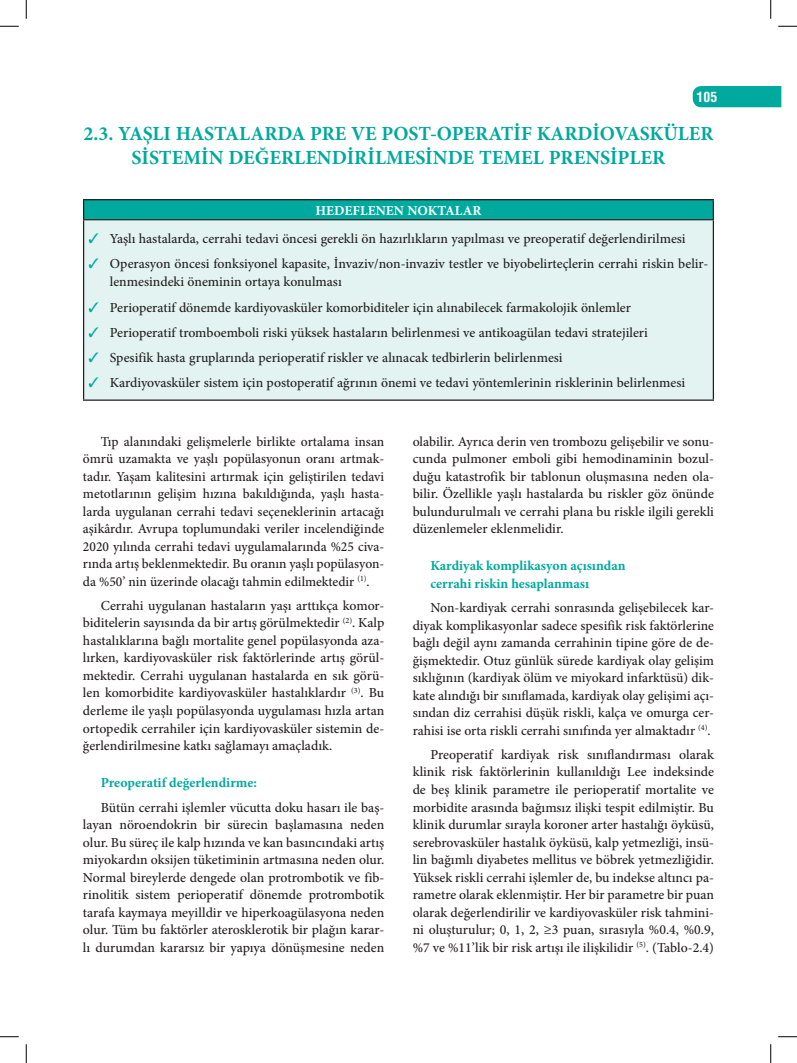
<style>
.page{position:relative;width:797px;height:1063px;background:#fff}
.page>*{position:absolute;margin:0;border:0;box-sizing:border-box;transform-origin:0 0}
.t1{font:700 20px "Minion Pro";color:#00a99d}
.Normal_TNR{font:500 13.75px/17.5px "Minion Pro";color:#231f20;text-align:justify}
.Normal_TNR-2{font:700 13.75px/17.5px "Minion Pro";color:#00a99d}
.t2{font:700 13.75px "Minion Pro";color:#fff}
.t3{font:13.75px "Helvetica Cond Bold Tr";color:#fff}
.s1{color:#00a99d}
</style>
<div class="page">
<div style="left:692px;top:86px;width:89px;height:21px;background:#00a99d"></div>
<div style="left:84px;top:200px;width:629px;height:20px;background:#00a99d"></div>
<div style="left:84px;top:220px;width:629px;height:180px;background:#e2f3f2"></div>
<hr style="left:83px;top:199px;width:631px;height:1px;background:#231f20">
<svg style="left:83px;top:200px;width:1px;height:19px"></svg>
<svg style="left:712px;top:200px;width:2px;height:19px"></svg>
<hr style="left:83px;top:219px;width:631px;height:1px;background:#231f20">
<hr style="left:83px;top:220px;width:1px;height:179px;background:#231f20">
<hr style="left:712px;top:220px;width:2px;height:179px;background:#231f20">
<hr style="left:83px;top:399px;width:631px;height:2px;background:#231f20">
<svg style="left:0;top:25px;width:19px;height:2px"></svg>
<svg style="left:778px;top:25px;width:19px;height:2px"></svg>
<svg style="left:0;top:1036px;width:19px;height:1px"></svg>
<svg style="left:778px;top:1036px;width:19px;height:1px"></svg>
<svg style="left:25px;top:0;width:2px;height:19px"></svg>
<svg style="left:25px;top:1044px;width:2px;height:18px"></svg>
<svg style="left:770px;top:0;width:1px;height:19px"></svg>
<svg style="left:770px;top:1044px;width:1px;height:18px"></svg>
<p class="t3" style="left:696px;top:88px;width:22px">105</p>
<p class="t1" style="left:84px;top:120px;width:631px">2.3. YAŞLI HASTALARDA PRE VE POST-OPERATİF KARDİOVASKÜLER</p>
<p class="t1" style="left:132px;top:143px;width:535px">SİSTEMİN DEĞERLENDİRİLMESİNDE TEMEL PRENSİPLER</p>
<p class="t2" style="left:315px;top:201px;width:167px">HEDEFLENEN NOKTALAR</p>
<p class="Normal_TNR" style="left:89px;top:230px;width:598px"><span class="s1">✓</span> Yaşlı hastalarda, cerrahi tedavi öncesi gerekli ön hazırlıkların yapılması ve preoperatif değerlendirilmesi</p>
<p class="Normal_TNR" style="left:110px;top:255px;width:600px;line-height:18.1px;text-indent:-21px"><span class="s1">✓</span> Operasyon öncesi fonksiyonel kapasite, İnvaziv/non-invaziv testler ve biyobelirteçlerin cerrahi riskin belir&shy;lenmesindeki öneminin ortaya konulması</p>
<p class="Normal_TNR" style="left:89px;top:298px;width:544px"><span class="s1">✓</span> Perioperatif dönemde kardiyovasküler komorbiditeler için alınabilecek farmakolojik önlemler</p>
<p class="Normal_TNR" style="left:89px;top:324px;width:561px"><span class="s1">✓</span> Perioperatif tromboemboli riski yüksek hastaların belirlenmesi ve antikoagülan tedavi stratejileri</p>
<p class="Normal_TNR" style="left:89px;top:349px;width:475px"><span class="s1">✓</span> Spesifik hasta gruplarında perioperatif riskler ve alınacak tedbirlerin belirlenmesi</p>
<p class="Normal_TNR" style="left:89px;top:374px;width:598px"><span class="s1">✓</span> Kardiyovasküler sistem için postoperatif ağrının önemi ve tedavi yöntemlerinin risklerinin belirlenmesi</p>
<p class="Normal_TNR" style="left:83px;top:432px;width:303px;text-indent:18px">Tıp alanındaki gelişmelerle birlikte ortalama insan ömrü uzamakta ve yaşlı popülasyonun oranı artmak&shy;tadır. Yaşam kalitesini artırmak için geliştirilen tedavi metotlarının gelişim hızına bakıldığında, yaşlı hasta&shy;larda uygulanan cerrahi tedavi seçeneklerinin artacağı aşikârdır. Avrupa toplumundaki veriler incelendiğinde 2020 yılında cerrahi tedavi uygulamalarında %25 civa&shy;rında artış beklenmektedir. Bu oranın yaşlı popülasyon&shy;da %50’ nin üzerinde olacağı tahmin edilmektedir <sup>(1)</sup>.</p>
<p class="Normal_TNR" style="left:83px;top:596px;width:303px;text-indent:18px">Cerrahi uygulanan hastaların yaşı arttıkça komor&shy;biditelerin sayısında da bir artış görülmektedir <sup>(2)</sup>. Kalp hastalıklarına bağlı mortalite genel popülasyonda aza&shy;lırken, kardiyovasküler risk faktörlerinde artış görül&shy;mektedir. Cerrahi uygulanan hastalarda en sık görü&shy;len komorbidite kardiyovasküler hastalıklardır <sup>(3)</sup>. Bu derleme ile yaşlı popülasyonda uygulaması hızla artan ortopedik cerrahiler için kardiyovasküler sistemin de&shy;ğerlendirilmesine katkı sağlamayı amaçladık.</p>
<p class="Normal_TNR-2" style="left:101px;top:773px;width:158px">Preoperatif değerlendirme:</p>
<p class="Normal_TNR" style="left:83px;top:798px;width:303px;text-indent:18px">Bütün cerrahi işlemler vücutta doku hasarı ile baş&shy;layan nöroendokrin bir sürecin başlamasına neden olur. Bu süreç ile kalp hızında ve kan basıncındaki artış miyokardın oksijen tüketiminin artmasına neden olur.<br>Normal bireylerde dengede olan protrombotik ve fib&shy;rinolitik sistem perioperatif dönemde protrombotik tarafa kaymaya meyilldir ve hiperkoagülasyona neden olur. Tüm bu faktörler aterosklerotik bir plağın karar&shy;lı durumdan kararsız bir yapıya dönüşmesine neden</p>
<p class="Normal_TNR" style="left:412px;top:432px;width:303px">olabilir. Ayrıca derin ven trombozu gelişebilir ve sonu&shy;cunda pulmoner emboli gibi hemodinaminin bozul&shy;duğu katastrofik bir tablonun oluşmasına neden ola&shy;bilir. Özellikle yaşlı hastalarda bu riskler göz önünde bulundurulmalı ve cerrahi plana bu riskle ilgili gerekli düzenlemeler eklenmelidir.</p>
<p class="Normal_TNR-2" style="left:430px;top:557px;width:197px">Kardiyak komplikasyon açısından cerrahi riskin hesaplanması</p>
<p class="Normal_TNR" style="left:412px;top:599px;width:303px;text-indent:18px">Non-kardiyak cerrahi sonrasında gelişebilecek kar&shy;diyak komplikasyonlar sadece spesifik risk faktörlerine bağlı değil aynı zamanda cerrahinin tipine göre de de&shy;ğişmektedir. Otuz günlük sürede kardiyak olay gelişim sıklığının (kardiyak ölüm ve miyokard infarktüsü) dik&shy;kate alındığı bir sınıflamada, kardiyak olay gelişimi açı&shy;sından diz cerrahisi düşük riskli, kalça ve omurga cer&shy;rahisi ise orta riskli cerrahi sınıfında yer almaktadır <sup>(4)</sup>.</p>
<p class="Normal_TNR" style="left:412px;top:745px;width:303px;text-indent:18px">Preoperatif kardiyak risk sınıflandırması olarak klinik risk faktörlerinin kullanıldığı Lee indeksinde de beş klinik parametre ile perioperatif mortalite ve morbidite arasında bağımsız ilişki tespit edilmiştir. Bu klinik durumlar sırayla koroner arter hastalığı öyküsü, serebrovasküler hastalık öyküsü, kalp yetmezliği, insü&shy;lin bağımlı diyabetes mellitus ve böbrek yetmezliğidir.<br>Yüksek riskli cerrahi işlemler de, bu indekse altıncı pa&shy;rametre olarak eklenmiştir. Her bir parametre bir puan olarak değerlendirilir ve kardiyovasküler risk tahmini&shy;ni oluşturulur; 0, 1, 2, ≥3 puan, sırasıyla %0.4, %0.9, %7 ve %11’lik bir risk artışı ile ilişkilidir <sup>(5)</sup>. (Tablo-2.4)</p>
</div>
